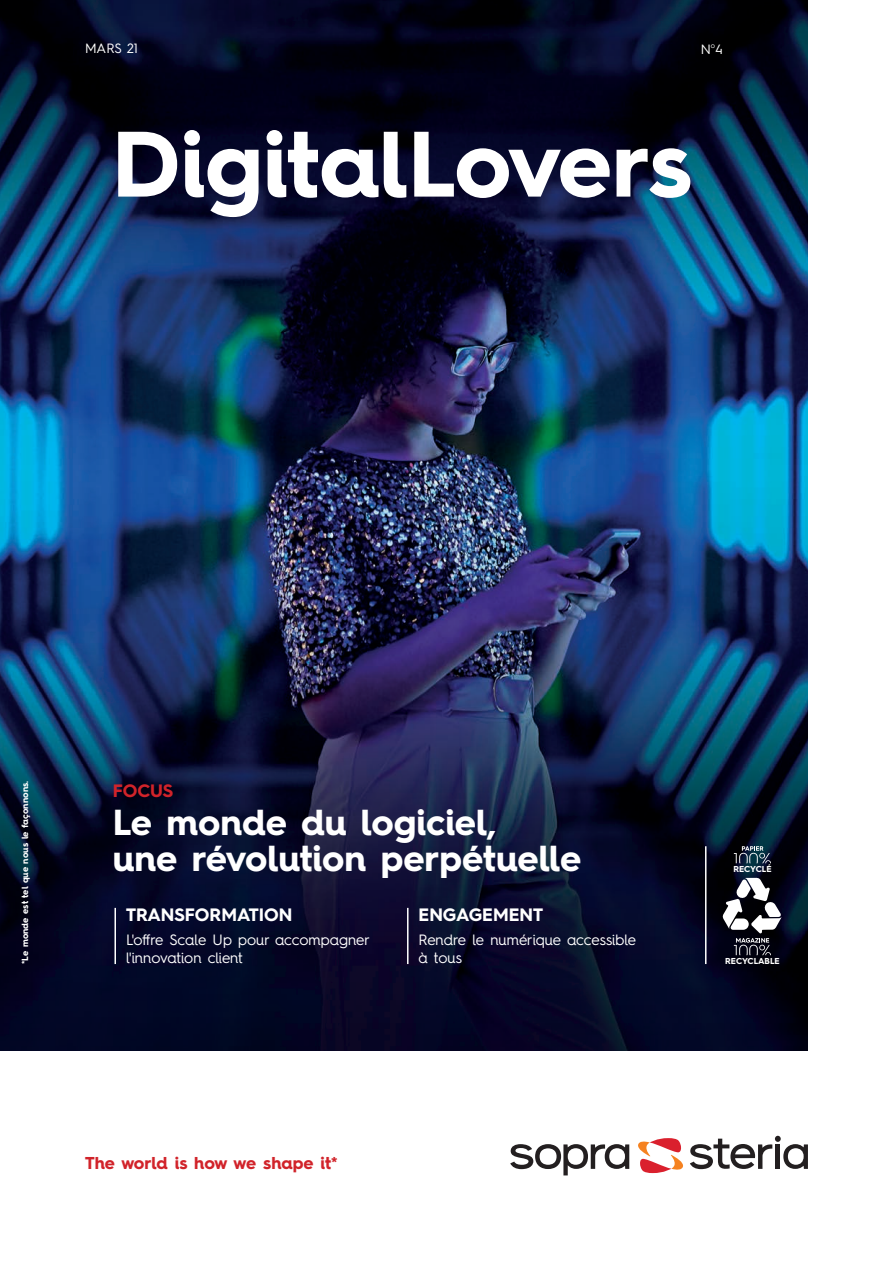
<style>
.page{position:relative;width:893px;height:1263px;background:#fff}
.page>*{position:absolute;margin:0;border:0;box-sizing:border-box;transform-origin:0 0}
.t1{font:700 93px "Hurme Geometric Sans 4";letter-spacing:-.005em;color:#fff}
.t2{font:700 36.3px/36px "Hurme Geometric Sans 4";letter-spacing:-.005em;color:#fff}
.t3{font:700 18px "Hurme Geometric Sans 4";color:#fff}
.t4{font:700 18px "Hurme Geometric Sans 4";letter-spacing:-.005em;color:#d1232a}
.t5{font:700 17.25px "Hurme Geometric Sans 4";letter-spacing:-.005em;color:#d1232a}
.t6{font:15px/18px "Hurme Geometric Sans 4";letter-spacing:-.005em;color:#fff}
.t7{font:13.5px "Hurme Geometric Sans 4";color:#fff}
.t8{font:700 9px "Hurme Geometric Sans 4";letter-spacing:-.005em;color:#fff}
.t9{font:700 8.7px "Hurme Geometric Sans 4";color:#fff}
.t10{font:7.05px "Hurme Geometric Sans 4";color:#fff}
</style>
<div class="page">
<img style="left:0;top:0;width:808px;height:1050px">
<svg style="left:690px;top:1136px;width:118px;height:33px"></svg>
<svg style="left:510px;top:1144px;width:119px;height:31px"></svg>
<svg style="left:638px;top:1138px;width:45px;height:35px"></svg>
<hr style="left:114px;top:908px;width:2px;height:56px;background:#fff">
<hr style="left:407px;top:908px;width:1px;height:56px;background:#fff">
<hr style="left:705px;top:846px;width:1px;height:118px;background:#fff">
<svg style="left:723px;top:878px;width:59px;height:77px"></svg>
<svg style="left:734px;top:846px;width:37px;height:17px"></svg>
<p class="t7" style="left:85px;top:39px;width:54px">MARS 21</p>
<p class="t7" style="left:701px;top:39px;width:24px">N 4</p>
<p class="t10" style="left:711px;top:40px;width:6px">o</p>
<p class="t1" style="left:112px;top:99px;width:582px">DigitalLovers</p>
<p class="t8" style="left:19px;top:964px;width:185px;rotate:-90deg">*Le monde est tel que nous le façonnons.</p>
<p class="t4" style="left:113px;top:778px;width:62px">FOCUS</p>
<p class="t2" style="left:113px;top:804px;width:470px">Le monde du logiciel,<br>une révolution perpétuelle</p>
<p class="t3" style="left:126px;top:902px;width:168px">TRANSFORMATION</p>
<p class="t6" style="left:126px;top:930px;width:245px">L'offre Scale Up pour accompagner l'innovation client</p>
<p class="t3" style="left:419px;top:902px;width:126px">ENGAGEMENT</p>
<p class="t6" style="left:419px;top:931px;width:219px">Rendre le numérique accessible à tous</p>
<p class="t5" style="left:85px;top:1150px;width:254px">The world is how we shape it*</p>
<p class="t9" style="left:733px;top:862px;width:40px">RECYCLÉ</p>
<p class="t9" style="left:725px;top:954px;width:56px">RECYCLABLE</p>
</div>
